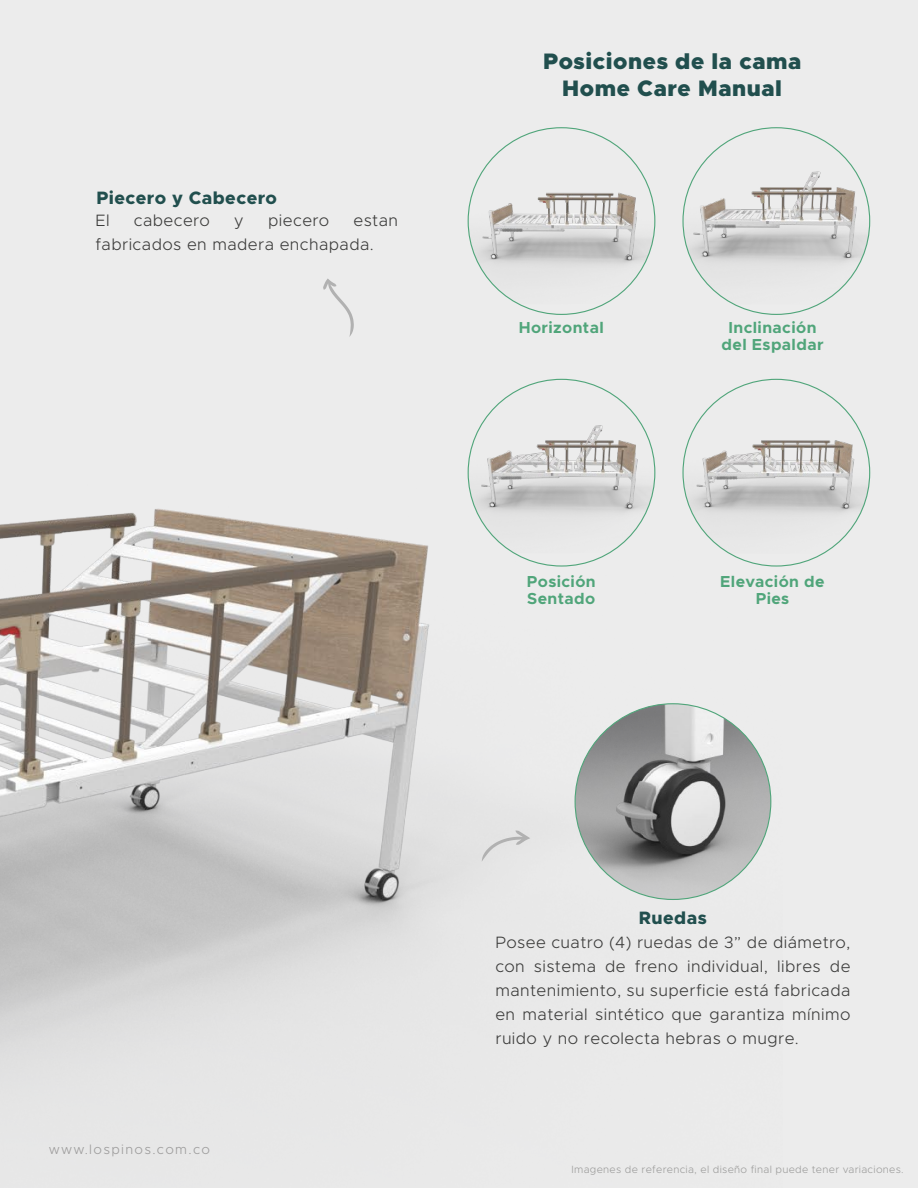
<style>
.page{position:relative;width:918px;height:1188px;background:#ececec}
.page>*{position:absolute;margin:0;border:0;box-sizing:border-box;transform-origin:0 0}
.t1{font:900 22.5px/27px "Metropolis";letter-spacing:.025em;color:#214f4e;text-align:center}
.t2{font:800 18px "Metropolis";letter-spacing:.025em;color:#214f4e}
.t3{font:300 16.5px/24px "Metropolis";letter-spacing:.025em;color:#3c3c3b}
.t4{font:700 16.05px/17px "Metropolis";letter-spacing:.025em;color:#50a57a;text-align:center}
.t5{font:300 13.5px "Metropolis";letter-spacing:.1em;color:#9c9b9b}
.t6{font:300 10.5px "Metropolis";letter-spacing:.025em;color:#9d9d9c}
</style>
<div class="page">
<img style="left:0;top:378px;width:782px;height:703px">
<img style="left:575px;top:704px;width:196px;height:195px;border-radius:98px">
<svg style="left:323px;top:278px;width:31px;height:59px"></svg>
<svg style="left:482px;top:830px;width:48px;height:32px"></svg>
<img style="left:684px;top:164px;width:186px;height:141px">
<img style="left:468px;top:172px;width:187px;height:132px">
<img style="left:683px;top:418px;width:187px;height:136px">
<img style="left:468px;top:419px;width:187px;height:134px">
<p class="t2" style="left:96px;top:186px;width:182px">Piecero y Cabecero</p>
<p class="t3" style="left:95px;top:208px;width:16px">El</p>
<p class="t3" style="left:134px;top:208px;width:78px">cabecero</p>
<p class="t3" style="left:234px;top:208px;width:11px">y</p>
<p class="t3" style="left:268px;top:208px;width:63px">piecero</p>
<p class="t3" style="left:95px;top:208px;width:304px;text-indent:258px">estan fabricados en madera enchapada.</p>
<h1 class="t1" style="left:543px;top:48px;width:260px">Posiciones de la cama<br>Home Care Manual</h1>
<p class="t4" style="left:519px;top:319px;width:86px">Horizontal</p>
<p class="t4" style="left:527px;top:573px;width:70px;text-align:left">Posición<br>Sentado</p>
<p class="t4" style="left:722px;top:319px;width:104px">Inclinación del Espaldar</p>
<p class="t4" style="left:720px;top:573px;width:106px">Elevación de<br>Pies</p>
<p class="t5" style="left:49px;top:1141px;width:163px">www.lospinos.com.co</p>
<p class="t2" style="left:639px;top:906px;width:70px">Ruedas</p>
<p class="t3" style="left:495px;top:931px;width:357px;text-align:justify">Posee cuatro (4) ruedas de 3” de diámetro, con sistema de freno individual, libres de mantenimiento, su superficie está fabricada en material sintético que garantiza mínimo ruido y no recolecta hebras o mugre.</p>
<p class="t6" style="left:572px;top:1163px;width:334px">Imagenes de referencia, el diseño final puede tener variaciones.</p>
</div>
